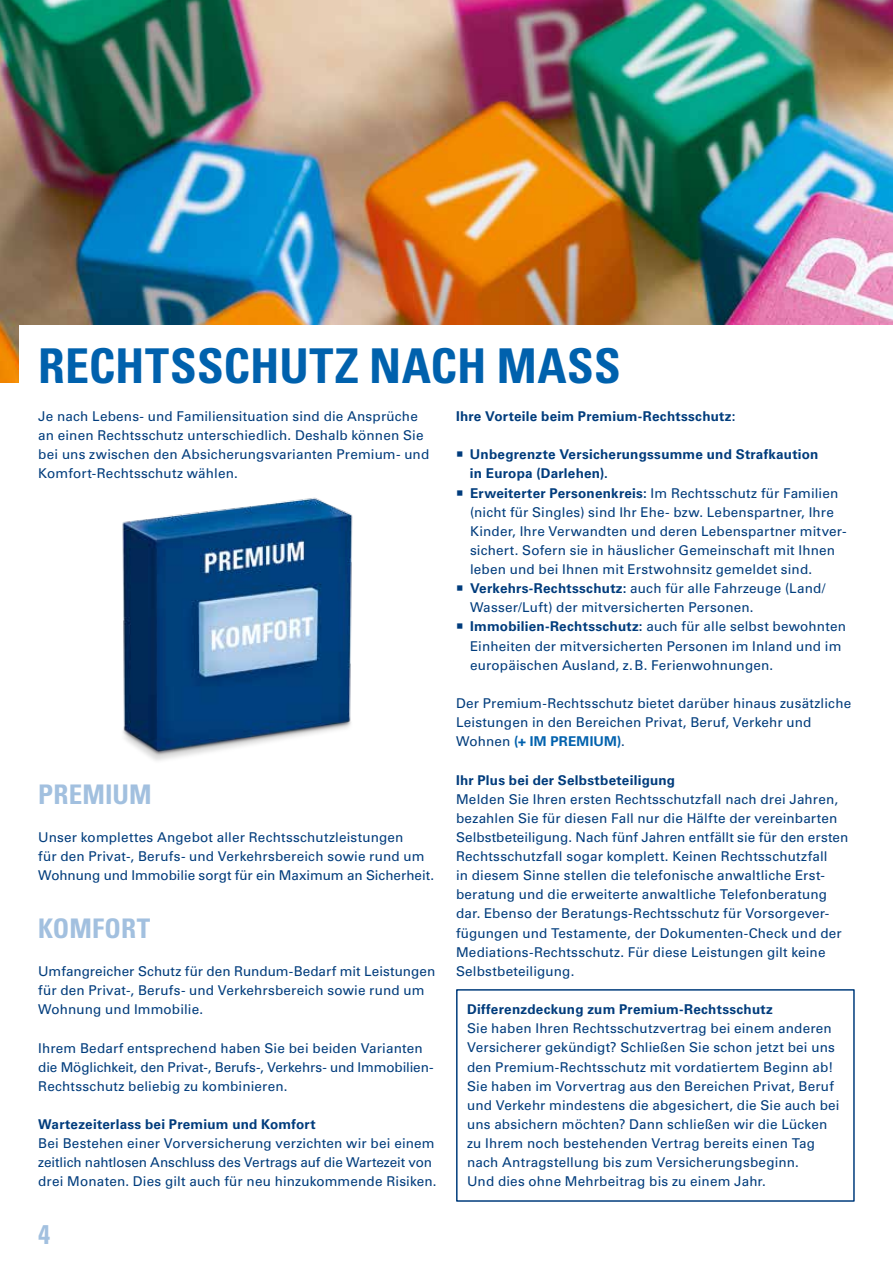
<style>
.page{position:relative;width:893px;height:1263px;background:#fff}
.page>*{position:absolute;margin:0;border:0;box-sizing:border-box;transform-origin:0 0}
.t1{font:700 condensed 48px "Univers LT";letter-spacing:.005em;color:#0061ad}
.t2{font:700 condensed 27px "Univers LT";letter-spacing:.005em;color:#a2c0df}
.t3{font:13.5px/19.2px "Univers LT";letter-spacing:.01em;color:#003c7c}
.t4{font:700 13.5px/19.2px "Univers LT";letter-spacing:.015em;color:#003c7c}
.s1{font-weight:700}
.s2{font-weight:700;color:#0061ad}
</style>
<div class="page">
<img style="left:0;top:0;width:893px;height:383px">
<div style="left:19px;top:325px;width:874px;height:77px;background:#fff"></div>
<img style="left:122px;top:497px;width:231px;height:264px">
<div style="left:456px;top:989px;width:399px;height:213px;border:2px solid #003c7c"></div>
<h1 class="t1" style="left:38px;top:336px;width:584px">RECHTSSCHUTZ NACH MASS</h1>
<p class="t3" style="left:38px;top:407px;width:392px">Je nach Lebens- und Familiensituation sind die Ansprüche an einen Rechtsschutz unterschiedlich. Deshalb können Sie bei uns zwischen den Absicherungsvarianten Premium- und Komfort-Rechtsschutz wählen.</p>
<p class="t4" style="left:456px;top:407px;width:281px">Ihre Vorteile beim Premium-Rechtsschutz:</p>
<p class="t4" style="left:470px;top:445px;width:350px;text-indent:-14px">○ Unbegrenzte Versicherungssumme und Strafkaution in Europa (Darlehen).</p>
<p class="t3" style="left:470px;top:483px;width:378px;text-indent:-14px">○ <span class="s1">Erweiterter Personenkreis:</span> Im Rechtsschutz für Familien (nicht für Singles) sind Ihr Ehe- bzw. Lebenspartner, Ihre Kinder, Ihre Verwandten und deren Lebenspartner mitver&shy;sichert. Sofern sie in häuslicher Gemeinschaft mit Ihnen leben und bei Ihnen mit Erstwohnsitz gemeldet sind.</p>
<p class="t3" style="left:470px;top:579px;width:357px;text-indent:-14px">○ <span class="s1">Verkehrs-Rechtsschutz:</span> auch für alle Fahrzeuge (Land/<br>Wasser/Luft) der mitversicherten Personen.</p>
<p class="t3" style="left:470px;top:617px;width:377px;text-indent:-14px">○ <span class="s1">Immobilien-Rechtsschutz:</span> auch für alle selbst bewohnten<br>Einheiten der mitversicherten Personen im Inland und im europäischen Ausland, z.B. Ferienwohnungen.</p>
<p class="t3" style="left:456px;top:694px;width:397px">Der Premium-Rechtsschutz bietet darüber hinaus zusätzliche<br>Leistungen in den Bereichen Privat, Beruf, Verkehr und<br>Wohnen <span class="s2">(+ IM PREMIUM)</span>.</p>
<p class="t4" style="left:456px;top:770px;width:221px">Ihr Plus bei der Selbstbeteiligung</p>
<p class="t3" style="left:456px;top:789px;width:394px">Melden Sie Ihren ersten Rechtsschutzfall nach drei Jahren, bezahlen Sie für diesen Fall nur die Hälfte der vereinbarten Selbstbeteiligung. Nach fünf Jahren entfällt sie für den ersten Rechtsschutzfall sogar komplett. Keinen Rechtsschutzfall<br>in diesem Sinne stellen die telefonische anwaltliche Erst&shy;beratung und die erweiterte anwaltliche Telefonberatung dar. Ebenso der Beratungs-Rechtsschutz für Vorsorgever&shy;fügungen und Testamente, der Dokumenten-Check und der Mediations-Rechtsschutz. Für diese Leistungen gilt keine Selbstbeteiligung.</p>
<h2 class="t2" style="left:38px;top:777px;width:115px">PREMIUM</h2>
<p class="t3" style="left:38px;top:828px;width:397px">Unser komplettes Angebot aller Rechtsschutzleistungen<br>für den Privat-, Berufs- und Verkehrsbereich sowie rund um<br>Wohnung und Immobilie sorgt für ein Maximum an Sicherheit.</p>
<h2 class="t2" style="left:38px;top:911px;width:114px">KOMFORT</h2>
<p class="t3" style="left:38px;top:962px;width:399px">Umfangreicher Schutz für den Rundum-Bedarf mit Leistungen für den Privat-, Berufs- und Verkehrsbereich sowie rund um<br>Wohnung und Immobilie.</p>
<p class="t3" style="left:38px;top:1038px;width:397px">Ihrem Bedarf entsprechend haben Sie bei beiden Varianten die Möglichkeit, den Privat-, Berufs-, Verkehrs- und Immobilien-<br>Rechtsschutz beliebig zu kombinieren.</p>
<p class="t4" style="left:38px;top:1115px;width:279px">Wartezeiterlass bei Premium und Komfort</p>
<p class="t3" style="left:38px;top:1134px;width:400px">Bei Bestehen einer Vorversicherung verzichten wir bei einem zeitlich nahtlosen Anschluss des Vertrags auf die Wartezeit von drei Monaten. Dies gilt auch für neu hinzukommende Risiken.</p>
<p class="t4" style="left:467px;top:1000px;width:307px">Differenzdeckung zum Premium-Rechtsschutz</p>
<p class="t3" style="left:467px;top:1019px;width:374px">Sie haben Ihren Rechtsschutzvertrag bei einem anderen Versicherer gekündigt? Schließen Sie schon jetzt bei uns den Premium-Rechtsschutz mit vordatiertem Beginn ab!<br>Sie haben im Vorvertrag aus den Bereichen Privat, Beruf und Verkehr mindestens die abgesichert, die Sie auch bei uns absichern möchten? Dann schließen wir die Lücken zu Ihrem noch bestehenden Vertrag bereits einen Tag nach Antragstellung bis zum Versicherungsbeginn.<br>Und dies ohne Mehrbeitrag bis zu einem Jahr.</p>
<h2 class="t2" style="left:38px;top:1218px;width:13px">4</h2>
</div>
